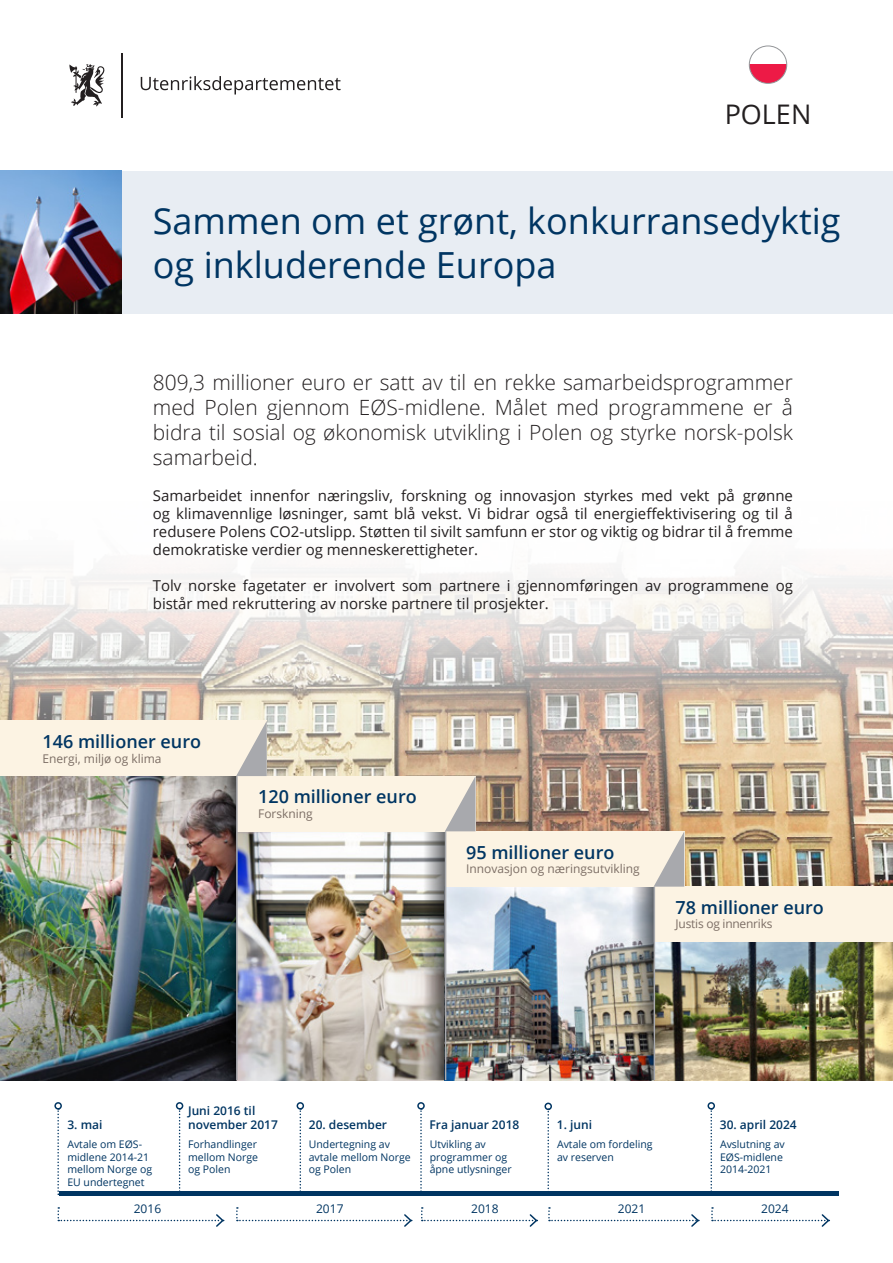
<style>
.page{position:relative;width:893px;height:1263px;background:#fff}
.page>*{position:absolute;margin:0;border:0;box-sizing:border-box;transform-origin:0 0}
.t1{font:36px/43.2px "Open Sans";color:#003562}
.t2{font:27px "Open Sans";color:#231f20}
.t3{font:300 21px/25.2px "Open Sans";color:#231f20;text-align:justify}
.Beløp_trapp{font:600 18px "Open Sans";color:#003562}
.t4{font:15px/18px "Open Sans";color:#231f20;text-align:justify}
.UD_sub_i_grafikk_hvi{font:600 12px/14.4px "Open Sans";color:#003562}
.Tekst_trapp{font:12px "Open Sans";color:#7c6e65}
.Beløp_trapp-2{font:12px "Open Sans";color:#7c6e65}
.UD_brød_i_tabell{font:12px "Open Sans";color:#003562}
.Tekst_trapp-2{font:12px "Open Sans";letter-spacing:-.02em;color:#7c6e65}
.UD_liten_tekst_i_gra{font:10.5px/12.6px "Open Sans";color:#003562}
</style>
<div class="page">
<img style="left:0;top:572px;width:893px;height:315px">
<div style="left:122px;top:171px;width:771px;height:143px;background:#e8edf3"></div>
<img style="left:0;top:776px;width:214px;height:304px">
<img style="left:238px;top:831px;width:185px;height:249px">
<img style="left:655px;top:942px;width:238px;height:138px">
<img style="left:446px;top:887px;width:185px;height:193px">
<svg style="left:423px;top:831px;width:22px;height:249px;background:#908e88"></svg>
<img style="left:631px;top:887px;width:23px;height:193px">
<img style="left:214px;top:776px;width:22px;height:304px">
<svg style="left:749px;top:65px;width:38px;height:18px"></svg>
<div style="left:749px;top:46px;width:38px;height:38px;border:1px solid #939598;border-radius:50%"></div>
<hr style="left:59px;top:1191px;width:780px;height:4px;background:#003562">
<svg style="left:57px;top:1109px;width:2px;height:86px"></svg>
<div style="left:54px;top:1102px;width:8px;height:7px;border:2px solid #003562;border-radius:50%"></div>
<svg style="left:179px;top:1109px;width:2px;height:82px"></svg>
<div style="left:176px;top:1102px;width:7px;height:7px;border:2px solid #003562;border-radius:50%"></div>
<svg style="left:420px;top:1109px;width:2px;height:82px"></svg>
<div style="left:417px;top:1102px;width:8px;height:7px;border:2px solid #003562;border-radius:50%"></div>
<svg style="left:300px;top:1109px;width:1px;height:82px"></svg>
<div style="left:297px;top:1102px;width:7px;height:7px;border:2px solid #003562;border-radius:50%"></div>
<svg style="left:547px;top:1110px;width:2px;height:81px"></svg>
<div style="left:544px;top:1102px;width:8px;height:8px;border:2px solid #003562;border-radius:50%"></div>
<svg style="left:710px;top:1109px;width:2px;height:82px"></svg>
<div style="left:707px;top:1102px;width:8px;height:7px;border:2px solid #003562;border-radius:50%"></div>
<img style="left:0;top:171px;width:122px;height:143px">
<svg style="left:58px;top:1207px;width:167px;height:20px"></svg>
<svg style="left:236px;top:1207px;width:177px;height:20px"></svg>
<svg style="left:421px;top:1207px;width:117px;height:20px"></svg>
<svg style="left:548px;top:1207px;width:152px;height:20px"></svg>
<svg style="left:711px;top:1207px;width:119px;height:20px"></svg>
<div style="left:0;top:721px;width:267px;height:55px;background:#fcf3e3"></div>
<div style="left:237px;top:776px;width:238px;height:55px;background:#fcf3e3"></div>
<div style="left:445px;top:831px;width:239px;height:56px;background:#fcf3e3"></div>
<div style="left:654px;top:887px;width:239px;height:55px;background:#fcf3e3"></div>
<svg style="left:69px;top:64px;width:36px;height:43px"></svg>
<hr style="left:121px;top:53px;width:2px;height:65px;background:#231f20">
<svg style="left:141px;top:76px;width:200px;height:18px"></svg>
<svg style="left:236px;top:721px;width:31px;height:55px"></svg>
<svg style="left:445px;top:777px;width:30px;height:54px"></svg>
<svg style="left:654px;top:832px;width:30px;height:55px"></svg>
<hr style="left:445px;top:831px;width:1px;height:249px;background:#a8a9ad">
<hr style="left:654px;top:887px;width:1px;height:193px;background:#a8a9ad">
<hr style="left:236px;top:776px;width:2px;height:304px;background:#a8a9ad">
<p class="t2" style="left:725px;top:95px;width:88px">POLEN</p>
<p class="t1" style="left:153px;top:199px;width:689px">Sammen om et grønt, konkurransedyktig og inkluderende Europa</p>
<p class="t3" style="left:153px;top:369px;width:642px">809,3 millioner euro er satt av til en rekke samarbeidsprogrammer med Polen gjennom EØS-midlene. Målet med programmene er å bidra til sosial og økonomisk utvikling i Polen og styrke norsk-polsk samarbeid.</p>
<p class="t4" style="left:153px;top:486px;width:642px">Samarbeidet innenfor næringsliv, forskning og innovasjon styrkes med vekt på grønne og klimavennlige løsninger, samt blå vekst. Vi bidrar også til energieffektivisering og til å redusere Polens CO2-utslipp. Støtten til sivilt samfunn er stor og viktig og bidrar til å fremme demokratiske verdier og menneskerettigheter.</p>
<p class="t4" style="left:153px;top:576px;width:642px">Tolv norske fagetater er involvert som partnere i gjennomføringen av programmene og bistår med rekruttering av norske partnere til prosjekter.</p>
<p class="Beløp_trapp" style="left:43px;top:729px;width:160px">146 millioner euro</p>
<p class="Tekst_trapp" style="left:43px;top:750px;width:121px">Energi, miljø og klima</p>
<p class="Beløp_trapp" style="left:258px;top:784px;width:160px">120 millioner euro</p>
<p class="Tekst_trapp" style="left:258px;top:805px;width:56px">Forskning</p>
<p class="Beløp_trapp" style="left:466px;top:840px;width:150px">95 millioner euro</p>
<p class="Beløp_trapp-2" style="left:466px;top:860px;width:175px">Innovasjon og næringsutvikling</p>
<p class="Beløp_trapp" style="left:676px;top:895px;width:150px">78 millioner euro</p>
<p class="Tekst_trapp-2" style="left:676px;top:916px;width:98px">Justis og innenriks</p>
<p class="UD_sub_i_grafikk_hvi" style="left:67px;top:1118px;width:37px">3. mai</p>
<p class="UD_liten_tekst_i_gra" style="left:67px;top:1138px;width:86px">Avtale om EØS&shy;midlene 2014-21 mellom Norge og<br>EU undertegnet</p>
<p class="UD_sub_i_grafikk_hvi" style="left:188px;top:1103px;width:91px">Juni 2016 til november 2017</p>
<p class="UD_liten_tekst_i_gra" style="left:188px;top:1138px;width:71px;text-align:justify">Forhandlinger mellom Norge og Polen</p>
<p class="UD_sub_i_grafikk_hvi" style="left:309px;top:1118px;width:80px">20. desember</p>
<p class="UD_liten_tekst_i_gra" style="left:309px;top:1138px;width:103px">Undertegning av avtale mellom Norge og Polen</p>
<p class="UD_sub_i_grafikk_hvi" style="left:429px;top:1118px;width:91px">Fra januar 2018</p>
<p class="UD_liten_tekst_i_gra" style="left:430px;top:1138px;width:83px">Utvikling av programmer og åpne utlysninger</p>
<p class="UD_sub_i_grafikk_hvi" style="left:557px;top:1118px;width:37px">1. juni</p>
<p class="UD_liten_tekst_i_gra" style="left:557px;top:1138px;width:97px">Avtale om fordeling av reserven</p>
<p class="UD_sub_i_grafikk_hvi" style="left:720px;top:1118px;width:78px">30. april 2024</p>
<p class="UD_liten_tekst_i_gra" style="left:720px;top:1138px;width:66px">Avslutning av</p>
<p class="UD_liten_tekst_i_gra" style="left:720px;top:1150px;width:64px">EØS-midlene<br>2014-2021</p>
<p class="UD_brød_i_tabell" style="left:134px;top:1200px;width:29px">2016</p>
<p class="UD_brød_i_tabell" style="left:316px;top:1200px;width:29px">2017</p>
<p class="UD_brød_i_tabell" style="left:471px;top:1200px;width:29px">2018</p>
<p class="UD_brød_i_tabell" style="left:618px;top:1200px;width:29px">2021</p>
<p class="UD_brød_i_tabell" style="left:761px;top:1200px;width:29px">2024</p>
</div>
